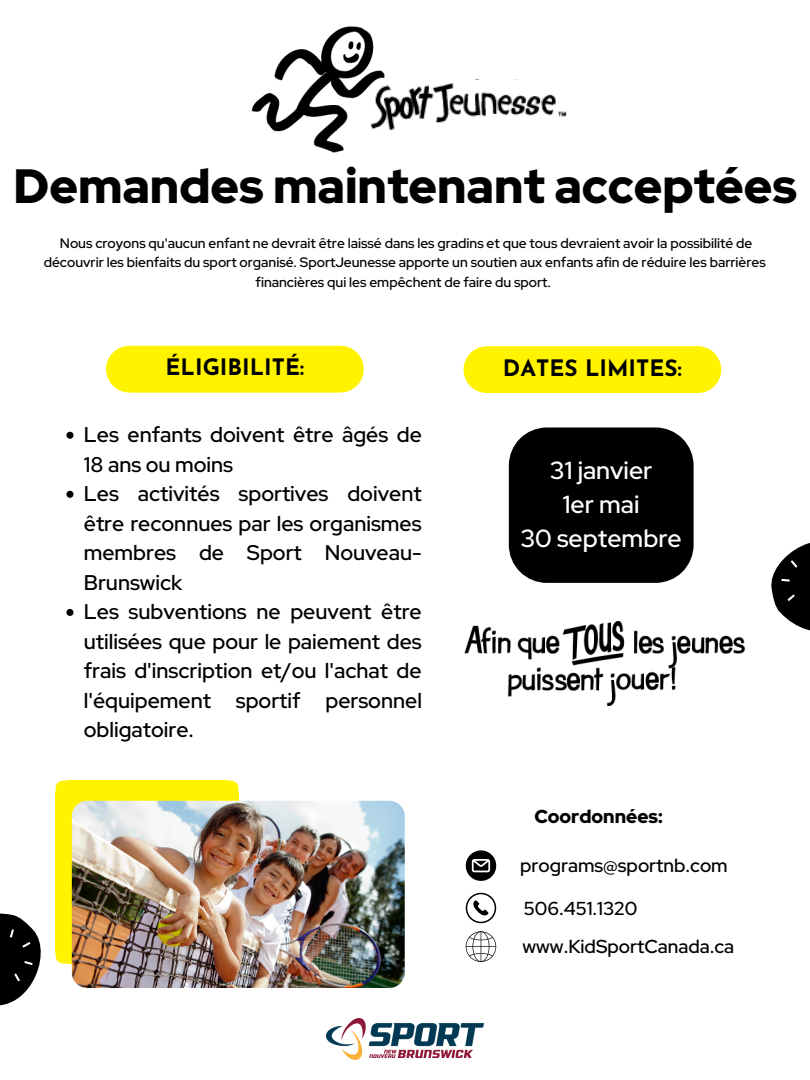
<style>
.page{position:relative;width:810px;height:1080px;background:#fff}
.page>*{position:absolute;margin:0;border:0;box-sizing:border-box;transform-origin:0 0}
.t1{font:900 48.12px "Red Hat Display";color:#000}
.t2{font:500 24.75px/34.1px "Red Hat Display";color:#fff;text-align:center}
.t3{font:700 22.62px "Josefin Sans";color:#000}
.t4{font:500 21.25px/29.5px "Red Hat Display";color:#000}
.t5{font:500 18.75px/38.5px "Red Hat Display";color:#000}
.t6{font:900 18.75px "Red Hat Display";color:#000}
.t7{font:500 13.75px/19.2px "Red Hat Display";color:#000;text-align:center}
</style>
<div class="page">
<img style="left:251px;top:26px;width:134px;height:127px">
<img style="left:327px;top:1018px;width:156px;height:41px">
<svg style="left:771px;top:543px;width:39px;height:88px"></svg>
<svg style="left:466px;top:850px;width:30px;height:31px"></svg>
<svg style="left:466px;top:893px;width:30px;height:30px"></svg>
<svg style="left:466px;top:931px;width:30px;height:31px"></svg>
<hr style="left:466px;top:946px;width:30px;height:1px;background:#000">
<svg style="left:227px;top:781px;width:11px;height:12px"></svg>
<div style="left:227px;top:793px;width:11px;height:160px;background:#fff300"></div>
<svg style="left:67px;top:793px;width:160px;height:160px;background:#fdf105"></svg>
<div style="left:67px;top:781px;width:160px;height:12px;background:#fff300"></div>
<svg style="left:56px;top:781px;width:11px;height:12px"></svg>
<div style="left:56px;top:793px;width:11px;height:160px;background:#fff300"></div>
<svg style="left:67px;top:953px;width:5px;height:10px"></svg>
<svg style="left:0;top:899px;width:67px;height:107px"></svg>
<img style="left:72px;top:801px;width:333px;height:187px;border-radius:16px">
<div style="left:509px;top:428px;width:185px;height:144px;background:#000"></div>
<div style="left:129px;top:346px;width:211px;height:47px;background:#fff300"></div>
<div style="left:384px;top:81px;width:235px;height:80px;background:#fff"></div>
<img style="left:368px;top:79px;width:199px;height:60px">
<div style="left:487px;top:346px;width:211px;height:47px;background:#fff300"></div>
<img style="left:464px;top:572px;width:281px;height:93px">
<img style="left:507px;top:665px;width:169px;height:41px">
<svg style="left:66px;top:432px;width:7px;height:7px"></svg>
<svg style="left:66px;top:491px;width:7px;height:7px"></svg>
<svg style="left:66px;top:609px;width:7px;height:7px"></svg>
<h1 class="t1" style="left:14px;top:154px;width:785px">Demandes maintenant acceptées</h1>
<p class="t7" style="left:44px;top:234px;width:724px">Nous croyons qu'aucun enfant ne devrait être laissé dans les gradins et que tous devraient avoir la possibilité de découvrir les bienfaits du sport organisé. SportJeunesse apporte un soutien aux enfants afin de réduire les barrières financières qui les empêchent de faire du sport.</p>
<p class="t3" style="left:166px;top:358px;width:140px">ÉLIGIBILITÉ:</p>
<p class="t4" style="left:84px;top:420px;width:340px">Les enfants doivent être âgés de<br>18 ans ou moins<br>Les activités sportives doivent être reconnues par les organismes membres de Sport Nouveau-<br>Brunswick<br>Les subventions ne peuvent être utilisées que pour le paiement des frais d'inscription et/ou l'achat de l'équipement sportif personnel obligatoire.</p>
<p class="t3" style="left:503px;top:359px;width:180px">DATES LIMITES:</p>
<p class="t2" style="left:521px;top:453px;width:163px">31 janvier<br>1er mai<br>30 septembre</p>
<p class="t6" style="left:534px;top:804px;width:130px">Coordonnées:</p>
<p class="t5" style="left:520px;top:846px;width:209px">programs@sportnb.com</p>
<p class="t5" style="left:523px;top:889px;width:213px">506.451.1320 www.KidSportCanada.ca</p>
</div>
